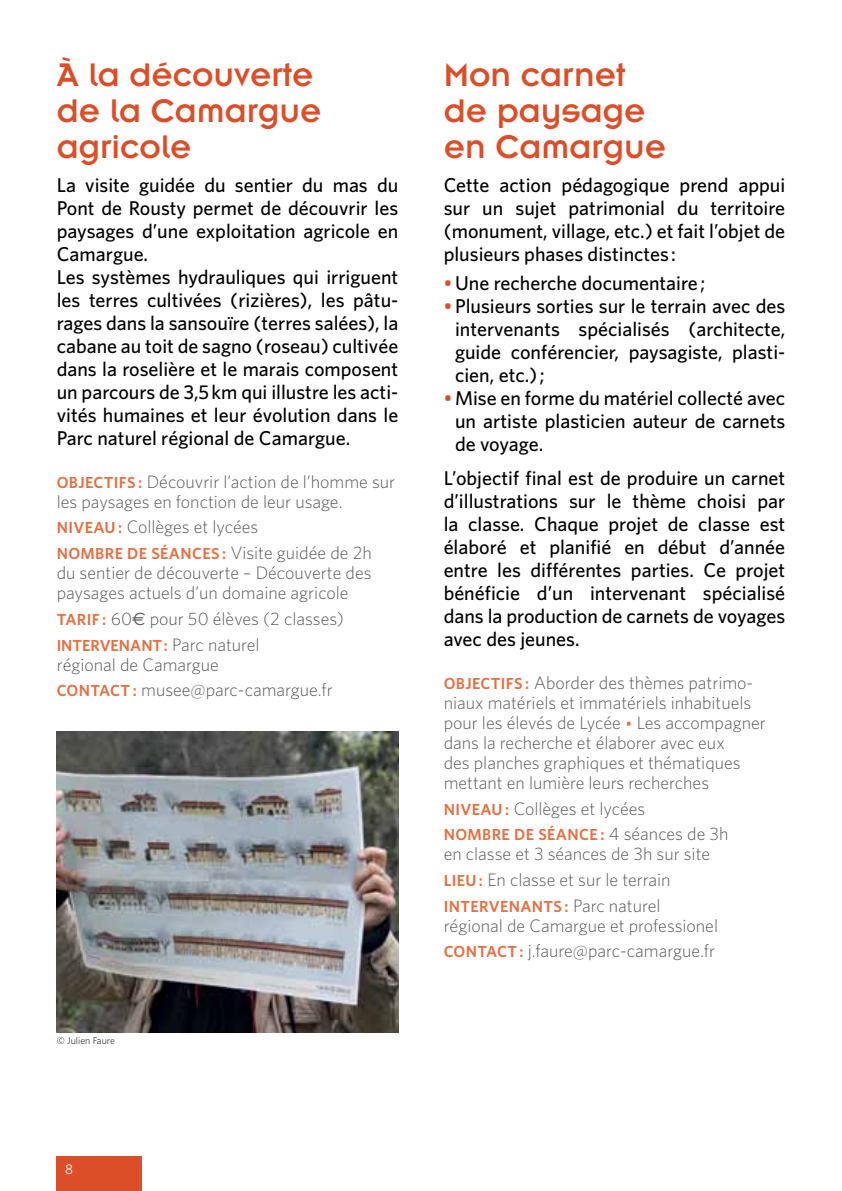
<style>
.page{position:relative;width:842px;height:1191px;background:#fff}
.page>*{position:absolute;margin:0;border:0;box-sizing:border-box;transform-origin:0 0}
.t1{font:36px/36px "Insignia A";color:#dc4e28}
.t2{font:500 20px/23px "Whitney HTF";color:#000;text-align:justify}
.t3{font:300 18px/20px "Whitney HTF";color:#58595b}
.t4{font:600 16px "Whitney HTF";letter-spacing:.025em;color:#e27145}
.t5{font:600 16px "Whitney HTF";color:#e27145}
.t6{font:14px "Whitney HTF";color:#fff}
.t7{font:300 10px "Whitney";color:#000}
.s1{font-weight:600;font-size:16px;color:#e27145}
.s2{font-weight:300;font-size:18px;color:#58595b}
.s3{font-family:"Euro Sans";font-weight:400}
.s4{color:#dc4e28}
.s5{color:#e27145}
</style>
<div class="page">
<div style="left:57px;top:1157px;width:85px;height:34px;background:#dc4e28"></div>
<img style="left:57px;top:732px;width:341px;height:300px">
<h1 class="t1" style="left:57px;top:56px;width:266px">À la découverte de la Camargue agricole</h1>
<p class="t2" style="left:57px;top:173px;width:343px;text-align:left">La visite guidée du sentier du mas du Pont de Rousty permet de découvrir les paysages d’une exploitation agricole en Camargue.<br>Les systèmes hydrauliques qui irriguent les terres cultivées (rizières), les pâtu&shy;rages dans la sansouïre (terres salées), la cabane au toit de sagno (roseau) cultivée dans la roselière et le marais composent un parcours de 3,5km qui illustre les acti&shy;vités humaines et leur évolution dans le Parc naturel régional de Camargue.</p>
<p class="t3" style="left:57px;top:471px;width:340px"><span class="s1">OBJECTIFS :</span> Découvrir l’action de l’homme sur les paysages en fonction de leur usage.</p>
<p class="t3" style="left:57px;top:517px;width:203px"><span class="s1">NIVEAU :</span> Collèges et lycées</p>
<p class="t4" style="left:57px;top:544px;width:316px">NOMBRE DE SÉANCES : <span class="s2">Visite guidée de 2h</span></p>
<p class="t3" style="left:57px;top:562px;width:316px">du sentier de découverte – Découverte des paysages actuels d’un domaine agricole</p>
<p class="t3" style="left:57px;top:608px;width:289px"><span class="s1">TARIF :</span> 60<span class="s3">€</span> pour 50 élèves (2 classes)</p>
<p class="t5" style="left:57px;top:635px;width:204px">I NTERVENANT : <span class="s2">Parc naturel</span></p>
<p class="t3" style="left:57px;top:651px;width:278px;line-height:25.6px">régional de Camargue<br><span class="s1">CONTACT :</span> musee@parc-camargue.fr</p>
<p class="t7" style="left:57px;top:1034px;width:60px">© Julien Faure</p>
<h1 class="t1" style="left:444px;top:56px;width:224px">Mon carnet de paysage en Camargue</h1>
<p class="t2" style="left:444px;top:173px;width:343px">Cette action pédagogique prend appui sur un sujet patrimonial du territoire (monument, village, etc.) et fait l’objet de plusieurs phases distinctes :</p>
<p class="t2" style="left:444px;top:271px;width:263px"><span class="s4">•</span>Une recherche documentaire ;</p>
<p class="t2" style="left:455px;top:294px;width:332px;text-indent:-11px"><span class="s4">•</span> Plusieurs sorties sur le terrain avec des intervenants spécialisés (architecte, guide conférencier, paysagiste, plasti&shy;cien, etc.) ;</p>
<p class="t2" style="left:455px;top:386px;width:332px;text-indent:-11px"><span class="s4">•</span>Mise en forme du matériel collecté avec un artiste plasticien auteur de carnets de voyage.</p>
<p class="t2" style="left:444px;top:466px;width:343px">L’objectif final est de produire un carnet d’illustrations sur le thème choisi par la classe. Chaque projet de classe est élaboré et planifié en début d’année entre les différentes parties. Ce projet bénéficie d’un intervenant spécialisé dans la production de carnets de voyages avec des jeunes.</p>
<p class="t4" style="left:444px;top:673px;width:10px">OBJECTIFS</p>
<p class="t3" style="left:444px;top:672px;width:324px;text-indent:81px"><span class="s1">:</span> Aborder des thèmes patrimo&shy;niaux matériels et immatériels inhabituels pour les élevés de Lycée <span class="s5">•</span> Les accompagner dans la recherche et élaborer avec eux<br>des planches graphiques et thématiques mettant en lumière leurs recherches</p>
<p class="t3" style="left:444px;top:798px;width:203px"><span class="s1">NIVEAU :</span> Collèges et lycées</p>
<p class="t4" style="left:444px;top:825px;width:12px">NOMBRE</p>
<p class="t4" style="left:514px;top:825px;width:35px">DE SÉANCE</p>
<p class="t3" style="left:444px;top:823px;width:286px;text-indent:157px"><span class="s1">:</span> 4 séances de 3h en classe et 3 séances de 3h sur site</p>
<p class="t4" style="left:444px;top:870px;width:9px">LIEU</p>
<p class="t3" style="left:479px;top:869px;width:193px"><span class="s1">:</span> En classe et sur le terrain</p>
<p class="t4" style="left:444px;top:896px;width:11px">INTERVENANTS</p>
<p class="t3" style="left:444px;top:895px;width:276px;text-indent:121px"><span class="s1">:</span> Parc naturel régional de Camargue et professionel</p>
<p class="t3" style="left:444px;top:940px;width:273px"><span class="s1">CONTACT :</span> j.faure@parc-camargue.fr</p>
<p class="t6" style="left:65px;top:1161px;width:9px">8</p>
</div>
